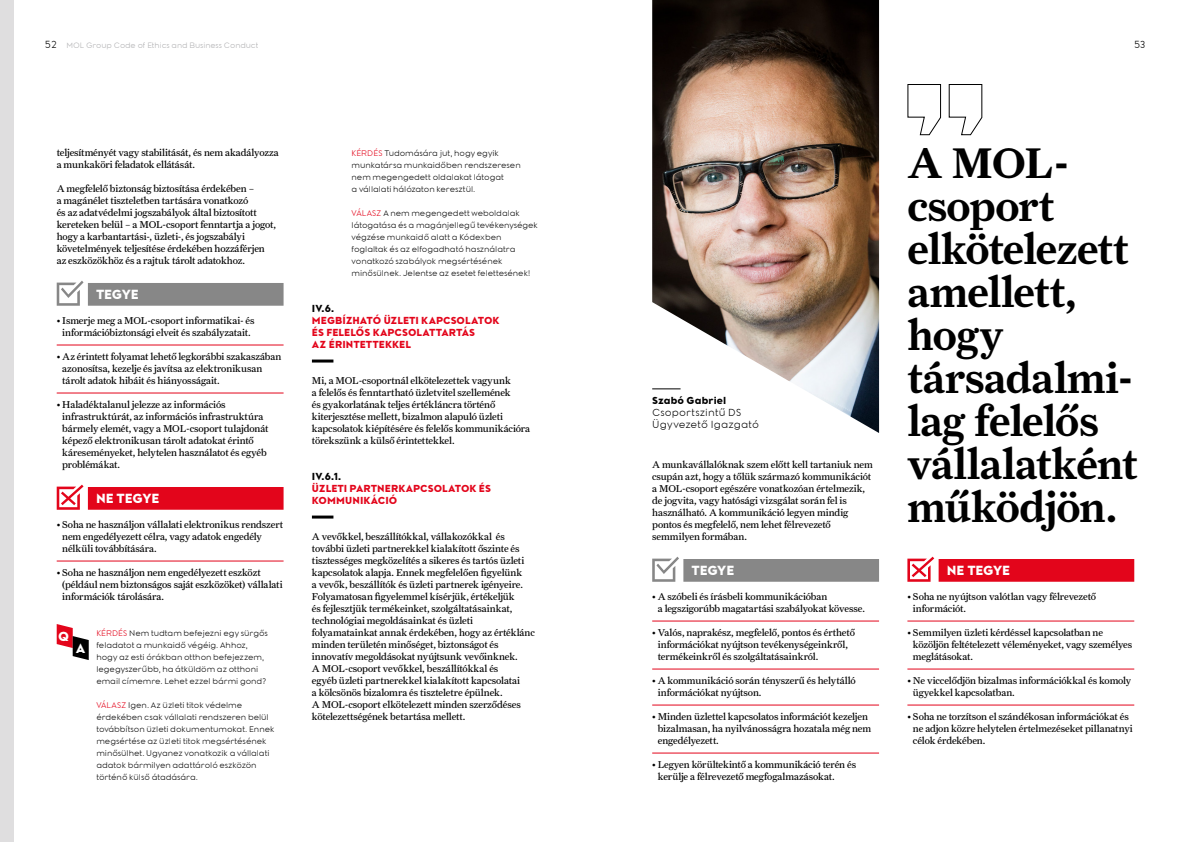
<style>
.page{position:relative;width:1191px;height:842px;background:#fff}
.page>*{position:absolute;margin:0;border:0;box-sizing:border-box;transform-origin:0 0}
.t1{font:600 43px/43px "Farnham CE Text";letter-spacing:-.02em;color:#000}
.t2{font:900 13px "Molgroup";letter-spacing:-.005em;color:#fff}
.t3{font:10px/12px "Farnham CE Text";letter-spacing:-.01em;color:#000}
.t4{font:900 10px/12px "Molgroup";letter-spacing:.005em;color:#e3051b}
.t5{font:300 10px/12px "Molgroup";letter-spacing:.01em;color:#000}
.t6{font:900 10px "Molgroup";letter-spacing:.01em;color:#000}
.t7{font:300 8px/12px "Molgroup";letter-spacing:-.01em;color:#000}
.t8{font:300 7.6px "Molgroup";letter-spacing:-.01em;color:#afafb1}
.s1{font-size:10px;color:#000}
.s2{color:#e3051b}
</style>
<div class="page">
<div style="left:938px;top:559px;width:196px;height:23px;background:#e3051b"></div>
<hr style="left:907px;top:621px;width:227px;height:1px;background:#e3051b">
<hr style="left:907px;top:669px;width:227px;height:1px;background:#e3051b">
<hr style="left:907px;top:705px;width:227px;height:1px;background:#e3051b">
<svg style="left:907px;top:557px;width:27px;height:25px"></svg>
<div style="left:683px;top:559px;width:196px;height:23px;background:#878787"></div>
<hr style="left:652px;top:621px;width:227px;height:1px;background:#e3051b">
<hr style="left:652px;top:669px;width:227px;height:1px;background:#e3051b">
<hr style="left:652px;top:705px;width:227px;height:1px;background:#e3051b">
<hr style="left:652px;top:753px;width:227px;height:1px;background:#e3051b">
<svg style="left:652px;top:557px;width:27px;height:25px"></svg>
<hr style="left:312px;top:360px;width:21px;height:3px;background:#000">
<hr style="left:312px;top:516px;width:21px;height:3px;background:#000">
<div style="left:88px;top:283px;width:195px;height:23px;background:#878787"></div>
<hr style="left:57px;top:345px;width:226px;height:1px;background:#e3051b">
<hr style="left:57px;top:393px;width:226px;height:1px;background:#e3051b">
<div style="left:88px;top:487px;width:195px;height:23px;background:#e3051b"></div>
<hr style="left:57px;top:561px;width:226px;height:1px;background:#e3051b">
<svg style="left:57px;top:281px;width:27px;height:25px"></svg>
<svg style="left:57px;top:485px;width:27px;height:25px"></svg>
<svg style="left:57px;top:624px;width:32px;height:36px"></svg>
<img style="left:652px;top:0;width:227px;height:433px">
<svg style="left:907px;top:84px;width:76px;height:52px"></svg>
<svg style="left:652px;top:388px;width:28px;height:1px"></svg>
<div style="left:0;top:0;width:14px;height:842px;background:#dfdedf"></div>
<p class="t8" style="left:45px;top:40px;width:215px"><span class="s1">52</span> MOL Group Code of Ethics and Business Conduct</p>
<p class="t5" style="left:1134px;top:38px;width:13px">53</p>
<p class="t3" style="left:57px;top:146px;width:223px">teljesítményét vagy stabilitását, és nem akadályozza a munkaköri feladatok ellátását.</p>
<p class="t3" style="left:57px;top:182px;width:221px">A megfelelő biztonság biztosítása érdekében –<br>a magánélet tiszteletben tartására vonatkozó<br>és az adatvédelmi jogszabályok által biztosított kereteken belül – a MOL‑csoport fenntartja a jogot, hogy a karbantartási-, üzleti-, és jogszabályi követelmények teljesítése érdekében hozzáférjen az eszközökhöz és a rajtuk tárolt adatokhoz.</p>
<h2 class="t2" style="left:96px;top:286px;width:44px">TEGYE</h2>
<p class="t3" style="left:57px;top:314px;width:199px;text-align:center">• Ismerje meg a MOL‑csoport informatikai- és információbiztonsági elveit és szabályzatait.</p>
<p class="t3" style="left:62px;top:350px;width:221px;text-indent:-6px">• Az érintett folyamat lehető legkorábbi szakaszában azonosítsa, kezelje és javítsa az elektronikusan tárolt adatok hibáit és hiányosságait.</p>
<p class="t3" style="left:62px;top:398px;width:208px;text-indent:-6px">• Haladéktalanul jelezze az információs infrastruktúrát, az információs infrastruktúra bármely elemét, vagy a MOL‑csoport tulajdonát képező elektronikusan tárolt adatokat érintő káreseményeket, helytelen használatot és egyéb problémákat.</p>
<h2 class="t2" style="left:96px;top:490px;width:65px">NE TEGYE</h2>
<p class="t3" style="left:62px;top:518px;width:222px;text-indent:-6px">• Soha ne használjon vállalati elektronikus rendszert nem engedélyezett célra, vagy adatok engedély nélküli továbbítására.</p>
<p class="t3" style="left:62px;top:566px;width:222px;text-indent:-6px">• Soha ne használjon nem engedélyezett eszközt (például nem biztonságos saját eszközöket) vállalati információk tárolására.</p>
<h2 class="t2" style="left:58px;top:627px;width:13px">Q</h2>
<h2 class="t2" style="left:76px;top:639px;width:11px">A</h2>
<p class="t7" style="left:96px;top:627px;width:173px"><span class="s2">KÉRDÉS</span> Nem tudtam befejezni egy sürgős feladatot a munkaidő végéig. Ahhoz, hogy az esti órákban otthon befejezzem, legegyszerűbb, ha átküldöm az otthoni email címemre. Lehet ezzel bármi gond?</p>
<p class="t7" style="left:96px;top:699px;width:180px"><span class="s2">VÁLASZ</span> Igen. Az üzleti titok védelme érdekében csak vállalati rendszeren belül továbbítson üzleti dokumentumokat. Ennek megsértése az üzleti titok megsértésének minősülhet. Ugyanez vonatkozik a vállalati adatok bármilyen adattároló eszközön történő külső átadására.</p>
<p class="t7" style="left:351px;top:147px;width:171px"><span class="s2">KÉRDÉS</span> Tudomására jut, hogy egyik munkatársa munkaidőben rendszeresen nem megengedett oldalakat látogat<br>a vállalati hálózaton keresztül.</p>
<p class="t7" style="left:351px;top:207px;width:188px"><span class="s2">VÁLASZ</span> A nem megengedett weboldalak látogatása és a magánjellegű tevékenységek végzése munkaidő alatt a Kódexben foglaltak és az elfogadható használatra vonatkozó szabályok megsértésének minősülnek. Jelentse az esetet felettesének!</p>
<p class="t6" style="left:312px;top:302px;width:24px">IV.6.</p>
<p class="t4" style="left:312px;top:314px;width:189px">MEGBÍZHATÓ ÜZLETI KAPCSOLATOK<br>ÉS FELELŐS KAPCSOLATTARTÁS<br>AZ ÉRINTETTEKKEL</p>
<p class="t3" style="left:312px;top:374px;width:220px">Mi, a MOL‑csoportnál elkötelezettek vagyunk<br>a felelős és fenntartható üzletvitel szellemének<br>és gyakorlatának teljes értékláncra történő kiterjesztése mellett, bizalmon alapuló üzleti kapcsolatok kiépítésére és felelős kommunikációra törekszünk a külső érintettekkel.</p>
<p class="t6" style="left:312px;top:470px;width:31px">IV.6.1.</p>
<p class="t4" style="left:312px;top:482px;width:181px">ÜZLETI PARTNERKAPCSOLATOK ÉS<br>KOMMUNIKÁCIÓ</p>
<p class="t3" style="left:312px;top:530px;width:224px">A vevőkkel, beszállítókkal, vállakozókkal és további üzleti partnerekkel kialakított őszinte és tisztességes megközelítés a sikeres és tartós üzleti kapcsolatok alapja. Ennek megfelelően figyelünk<br>a vevők, beszállítók és üzleti partnerek igényeire.<br>Folyamatosan figyelemmel kísérjük, értékeljük<br>és fejlesztjük termékeinket, szolgáltatásainkat, technológiai megoldásainkat és üzleti folyamatainkat annak érdekében, hogy az értéklánc minden területén minőséget, biztonságot és innovatív megoldásokat nyújtsunk vevőinknek.<br>A MOL‑csoport vevőkkel, beszállítókkal és<br>egyéb üzleti partnerekkel kialakított kapcsolatai<br>a kölcsönös bizalomra és tiszteletre épülnek.<br>A MOL‑csoport elkötelezett minden szerződéses kötelezettségének betartása mellett.</p>
<p class="t6" style="left:652px;top:393px;width:76px">Szabó Gabriel</p>
<p class="t5" style="left:652px;top:406px;width:108px">Csoportszintű DS<br>Ügyvezető Igazgató</p>
<p class="t3" style="left:652px;top:458px;width:222px">A munkavállalóknak szem előtt kell tartaniuk nem csupán azt, hogy a tőlük származó kommunikációt a MOL‑csoport egészére vonatkozóan értelmezik, de jogvita, vagy hatósági vizsgálat során fel is használható. A kommunikáció legyen mindig pontos és megfelelő, nem lehet félrevezető semmilyen formában.</p>
<h2 class="t2" style="left:691px;top:562px;width:44px">TEGYE</h2>
<p class="t3" style="left:658px;top:590px;width:209px;text-indent:-6px">• A szóbeli és írásbeli kommunikációban<br>a legszigorúbb magatartási szabályokat kövesse.</p>
<p class="t3" style="left:658px;top:626px;width:199px;text-indent:-6px">• Valós, naprakész, megfelelő, pontos és érthető információkat nyújtson tevékenységeinkről, termékeinkről és szolgáltatásainkról.</p>
<p class="t3" style="left:658px;top:674px;width:199px;text-indent:-6px">• A kommunikáció során tényszerű és helytálló információkat nyújtson.</p>
<p class="t3" style="left:658px;top:710px;width:215px;text-indent:-6px">• Minden üzlettel kapcsolatos információt kezeljen bizalmasan, ha nyilvánosságra hozatala még nem engedélyezett.</p>
<p class="t3" style="left:658px;top:758px;width:200px;text-indent:-6px">• Legyen körültekintő a kommunikáció terén és kerülje a félrevezető megfogalmazásokat.</p>
<h1 class="t1" style="left:907px;top:140px;width:232px">A MOL&shy;csoport elkötelezett amellett, hogy társadalmi&shy;lag felelős vállalatként működjön.</h1>
<h2 class="t2" style="left:946px;top:562px;width:65px">NE TEGYE</h2>
<p class="t3" style="left:913px;top:590px;width:185px;text-indent:-6px">• Soha ne nyújtson valótlan vagy félrevezető információt.</p>
<p class="t3" style="left:913px;top:626px;width:221px;text-indent:-6px">• Semmilyen üzleti kérdéssel kapcsolatban ne közöljön feltételezett véleményeket, vagy személyes meglátásokat.</p>
<p class="t3" style="left:913px;top:674px;width:220px;text-indent:-6px">• Ne viccelődjön bizalmas információkkal és komoly ügyekkel kapcsolatban.</p>
<p class="t3" style="left:913px;top:710px;width:221px;text-indent:-6px">• Soha ne torzítson el szándékosan információkat és ne adjon közre helytelen értelmezéseket pillanatnyi célok érdekében.</p>
</div>
